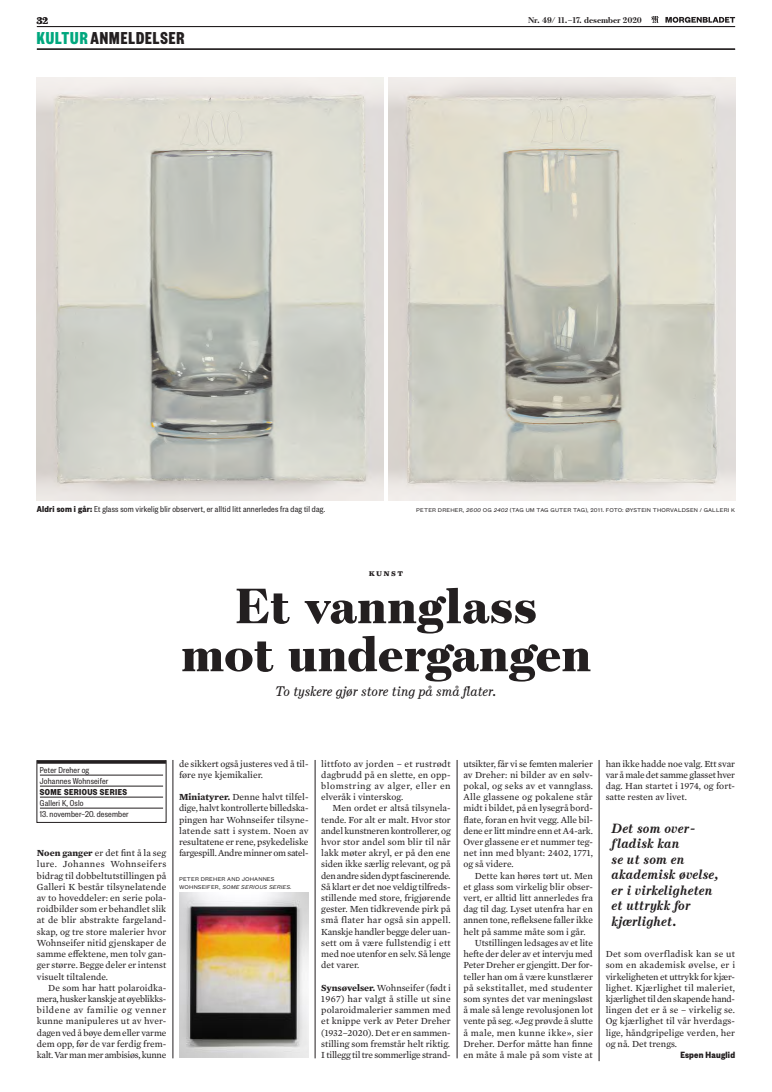
<style>
.page{position:relative;width:772px;height:1092px;background:#fff}
.page>*{position:absolute;margin:0;border:0;box-sizing:border-box;transform-origin:0 0}
.t1{font:900 50px/48px "Escrow";letter-spacing:.01em;color:#231f20;text-align:center}
.t2{font:700 19px "Founders Grotesk X Cond";letter-spacing:.05em;color:#231f20}
.t3{font:italic 14px "Escrow Text";color:#231f20}
.t4{font:italic 700 13.5px/15.5px "Escrow Text";letter-spacing:.02em;color:#231f20}
.t5{font:700 10px "Founders Grotesk Cond";letter-spacing:.02em;color:#231f20}
.t6{font:900 10px "Escrow Text";color:#231f20}
.t7{font:9.5px/11.2px "Mercury Text G2";color:#231f20;text-align:justify}
.t8{font:9.5px/11px "Founders Grotesk Cond";letter-spacing:.02em;color:#231f20}
.t9{font:9.5px "Mercury Text G2";letter-spacing:.03em;color:#231f20}
.t10{font:700 9.5px "Founders Grotesk Cond";letter-spacing:.04em;color:#231f20}
.t11{font:700 9.5px "Mercury Text G2";letter-spacing:.145em;color:#231f20}
.t12{font:700 8.5px "Escrow";color:#231f20}
.t13{font:6px/7.2px "Founders Grotesk Text";letter-spacing:.02em;color:#231f20}
.s1{color:#00a77e}
.s2{font-weight:700}
.s3{font-style:italic}
</style>
<div class="page">
<svg style="left:651px;top:16px;width:7px;height:7px"></svg>
<svg style="left:665px;top:17px;width:69px;height:6px"></svg>
<hr style="left:37px;top:26px;width:697px;height:1px;background:#231f20">
<hr style="left:37px;top:49px;width:697px;height:1px;background:#231f20">
<hr style="left:172px;top:760px;width:1px;height:298px;background:#231f20">
<hr style="left:315px;top:760px;width:1px;height:298px;background:#231f20">
<hr style="left:456px;top:760px;width:1px;height:298px;background:#231f20">
<hr style="left:598px;top:760px;width:1px;height:301px;background:#231f20">
<hr style="left:37px;top:760px;width:129px;height:3px;background:#231f20">
<hr style="left:40px;top:774px;width:123px;height:1px;background:#231f20">
<hr style="left:40px;top:785px;width:123px;height:1px;background:#231f20">
<hr style="left:40px;top:796px;width:123px;height:1px;background:#231f20">
<hr style="left:40px;top:807px;width:123px;height:1px;background:#231f20">
<div style="left:37px;top:760px;width:129px;height:62px;border:1px solid #231f20"></div>
<img style="left:37px;top:77px;width:346px;height:424px">
<img style="left:388px;top:77px;width:346px;height:424px">
<img style="left:179px;top:892px;width:129px;height:165px">
<p class="t6" style="left:37px;top:14px;width:13px">32</p>
<p class="t12" style="left:528px;top:15px;width:115px">Nr. 49/ 11.–17. desember 2020</p>
<h2 class="t2" style="left:37px;top:26px;width:149px"><span class="s1">KULTUR</span>ANMELDELSER</h2>
<p class="t8" style="left:37px;top:503px;width:289px"><span class="s2">Aldri som i går:</span> Et glass som virkelig blir observert, er alltid litt annerledes fra dag til dag.</p>
<p class="t13" style="left:416px;top:506px;width:320px">PETER DREHER, <span class="s3">2600</span> OG <span class="s3">2402</span> (TAG UM TAG GUTER TAG), 2011. FOTO: ØYSTEIN THORVALDSEN / GALLERI K</p>
<p class="t11" style="left:368px;top:565px;width:36px">Kunst</p>
<h1 class="t1" style="left:181px;top:581px;width:411px">Et vannglass<br>mot undergangen</h1>
<h3 class="t3" style="left:275px;top:682px;width:223px">To tyskere gjør store ting på små flater.</h3>
<p class="t8" style="left:40px;top:763px;width:70px">Peter Dreher og<br>Johannes Wohnseifer</p>
<p class="t10" style="left:40px;top:785px;width:88px">SOME SERIOUS SERIES</p>
<p class="t8" style="left:40px;top:796px;width:45px">Galleri K, Oslo</p>
<p class="t8" style="left:40px;top:807px;width:90px">13. november–20. desember</p>
<p class="t7" style="left:37px;top:846px;width:131px"><span class="s2">Noen ganger</span> er det fint å la seg lure. Johannes Wohnseifers bidrag til dobbeltutstillingen på Galleri K består tilsynelatende av to hoveddeler: en serie pola&shy;roidbilder som er behandlet slik at de blir abstrakte fargeland&shy;skap, og tre store malerier hvor Wohnseifer nitid gjenskaper de samme effektene, men tolv gan&shy;ger større. Begge deler er intenst visuelt tiltalende.</p>
<p class="t7" style="left:37px;top:981px;width:131px;text-indent:11px">De som har hatt polaroidka&shy;mera, husker kanskje at øyeblikks&shy;bildene av familie og venner kunne manipuleres ut av hver&shy;dagen ved å bøye dem eller varme dem opp, før de var ferdig frem&shy;kalt. Var man mer ambisiøs, kunne</p>
<p class="t7" style="left:179px;top:757px;width:131px">de sikkert også justeres ved å til&shy;føre nye kjemikalier.</p>
<p class="t7" style="left:179px;top:790px;width:131px"><span class="s2">Miniatyrer.</span> Denne halvt tilfel&shy;dige, halvt kontrollerte billedska&shy;pingen har Wohnseifer tilsyne&shy;latende satt i system. Noen av resultatene er rene, psykedeliske fargespill. Andre minner om satel-</p>
<p class="t13" style="left:179px;top:875px;width:114px">PETER DREHER AND JOHANNES<br>WOHNSEIFER, <span class="s3">SOME SERIOUS SERIES.</span></p>
<p class="t7" style="left:321px;top:757px;width:131px">littfoto av jorden – et rustrødt dagbrudd på en slette, en opp&shy;blomstring av alger, eller en elveråk i vinterskog.</p>
<p class="t7" style="left:321px;top:802px;width:131px;text-indent:11px">Men ordet er altså tilsynela&shy;tende. For alt er malt. Hvor stor andel kunstneren kontrollerer, og hvor stor andel som blir til når lakk møter akryl, er på den ene siden ikke særlig relevant, og på den andre siden dypt fascinerende.<br>Så klart er det noe veldig tilfreds&shy;stillende med store, frigjørende gester. Men tidkrevende pirk på små flater har også sin appell.<br>Kanskje handler begge deler uan&shy;sett om å være fullstendig i ett med noe utenfor en selv. Så lenge det varer.</p>
<p class="t7" style="left:321px;top:981px;width:131px"><span class="s2">Synsøvelser.</span> Wohnseifer (født i 1967) har valgt å stille ut sine polaroidmalerier sammen med et knippe verk av Peter Dreher (1932–2020). Det er en sammen&shy;stilling som fremstår helt riktig.<br>I tillegg til tre sommerlige strand-</p>
<p class="t7" style="left:463px;top:757px;width:131px">utsikter, får vi se femten malerier av Dreher: ni bilder av en sølv&shy;pokal, og seks av et vannglass.<br>Alle glassene og pokalene står midt i bildet, på en lysegrå bord&shy;flate, foran en hvit vegg. Alle bil&shy;dene er litt mindre enn et A4-ark.<br>Over glassene er et nummer teg&shy;net inn med blyant: 2402, 1771, og så videre.</p>
<p class="t7" style="left:474px;top:869px;width:119px">Dette kan høres tørt ut. Men</p>
<p class="t7" style="left:463px;top:880px;width:131px">et glass som virkelig blir obser-</p>
<p class="t7" style="left:463px;top:891px;width:131px">vert, er alltid litt annerledes fra</p>
<p class="t7" style="left:463px;top:902px;width:131px">dag til dag. Lyset utenfra har en</p>
<p class="t7" style="left:463px;top:914px;width:131px">annen tone, refleksene faller ikke</p>
<p class="t7" style="left:463px;top:925px;width:123px">helt på samme måte som i går.</p>
<p class="t7" style="left:474px;top:936px;width:119px">Utstillingen ledsages av et lite</p>
<p class="t7" style="left:463px;top:947px;width:131px">hefte der deler av et intervju med</p>
<p class="t7" style="left:463px;top:958px;width:131px">Peter Dreher er gjengitt. Der for-</p>
<p class="t7" style="left:463px;top:970px;width:131px">teller han om å være kunstlærer</p>
<p class="t9" style="left:463px;top:980px;width:131px">på sekstitallet, med studenter</p>
<p class="t7" style="left:463px;top:992px;width:131px">som syntes det var meningsløst</p>
<p class="t7" style="left:463px;top:1003px;width:131px">å male så lenge revolusjonen lot</p>
<p class="t7" style="left:463px;top:1014px;width:131px">vente på seg. «Jeg prøvde å slutte</p>
<p class="t9" style="left:463px;top:1025px;width:131px">å male, men kunne ikke», sier</p>
<p class="t7" style="left:463px;top:1037px;width:131px">Dreher. Derfor måtte han finne</p>
<p class="t7" style="left:463px;top:1048px;width:131px">en måte å male på som viste at</p>
<p class="t7" style="left:605px;top:757px;width:131px">han ikke hadde noe valg. Ett svar var å male det samme glasset hver dag. Han startet i 1974, og fort&shy;satte resten av livet.</p>
<h3 class="t4" style="left:611px;top:820px;width:109px">Det som over&shy;fladisk kan<br>se ut som en akademisk øvelse, er i virkeligheten et uttrykk for kjærlighet.</h3>
<p class="t7" style="left:605px;top:947px;width:131px">Det som overfladisk kan se ut som en akademisk øvelse, er i virkeligheten et uttrykk for kjær&shy;lighet. Kjærlighet til maleriet, kjærlighet til den skapende hand&shy;lingen det er å se – virkelig se.<br>Og kjærlighet til vår hverdags&shy;lige, håndgripelige verden, her og nå. Det trengs.</p>
<p class="t5" style="left:680px;top:1048px;width:56px">Espen Hauglid</p>
</div>
